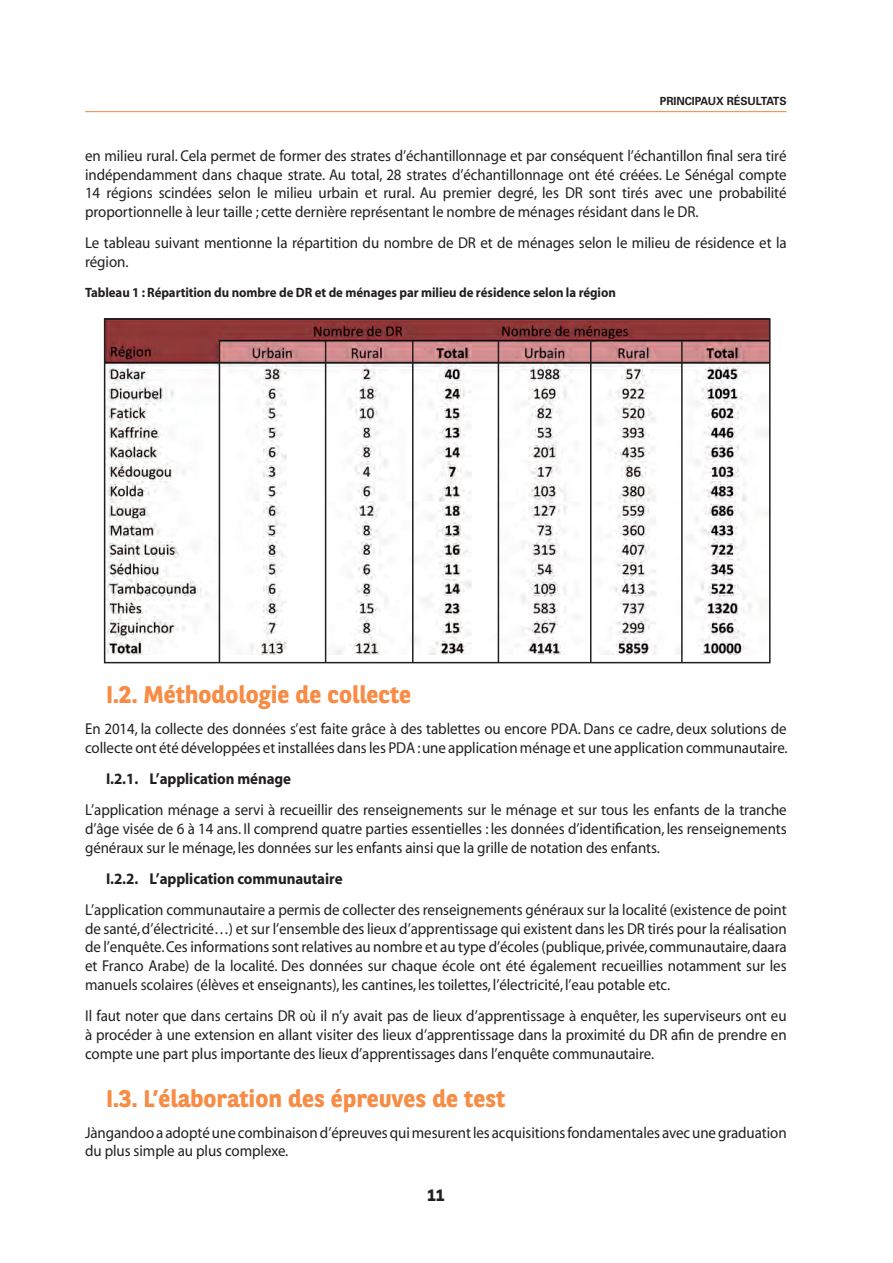
<style>
.page{position:relative;width:893px;height:1263px;background:#fff}
.page>*{position:absolute;margin:0;border:0;box-sizing:border-box;transform-origin:0 0}
.t1{font:700 24px "BNPP Sans";color:#f68c45}
.t2{font:700 16.5px "BNPP Sans";color:#231f20}
.t3{font:15.75px/18.9px "Myriad";letter-spacing:-.005em;color:#231f20;text-align:justify;scale:.95 1}
.t4{font:700 15.75px "Myriad";letter-spacing:-.005em;color:#231f20;scale:.95 1}
.t5{font:700 13.5px "Myriad";letter-spacing:-.005em;color:#231f20;scale:.95 1}
.t6{font:700 11.25px "Univers";color:#231f20;scale:.96 1}
</style>
<div class="page">
<hr style="left:85px;top:111px;width:702px;height:1px;background:#f68c45">
<img style="left:107px;top:321px;width:661px;height:334px">
<div style="left:104px;top:318px;width:667px;height:345px;border:2px solid #231f20"></div>
<hr style="left:219px;top:341px;width:1px;height:322px;background:#231f20">
<hr style="left:325px;top:341px;width:1px;height:322px;background:#231f20">
<hr style="left:412px;top:341px;width:1px;height:322px;background:#231f20">
<hr style="left:498px;top:341px;width:1px;height:322px;background:#231f20">
<hr style="left:590px;top:341px;width:1px;height:322px;background:#231f20">
<hr style="left:681px;top:341px;width:2px;height:322px;background:#231f20">
<p class="t6" style="left:660px;top:95px;width:10px">PRIN</p>
<p class="t6" style="left:685px;top:95px;width:9px">CIPAU</p>
<p class="t6" style="left:716px;top:95px;width:28px">X RÉSULTATS</p>
<p class="t3" style="left:85px;top:147px;width:740px">en milieu rural. Cela permet de former des strates d’échantillonnage et par conséquent l’échantillon final sera tiré indépendamment dans chaque strate. Au total, 28 strates d’échantillonnage ont été créées. Le Sénégal compte 14 régions scindées selon le milieu urbain et rural. Au premier degré, les DR sont tirés avec une probabilité proportionnelle à leur taille ; cette dernière représentant le nombre de ménages résidant dans le DR.</p>
<p class="t3" style="left:85px;top:234px;width:740px">Le tableau suivant mentionne la répartition du nombre de DR et de ménages selon le milieu de résidence et la région.</p>
<p class="t5" style="left:85px;top:286px;width:560px">Tableau 1 : Répartition du nombre de DR et de ménages par milieu de résidence selon la région</p>
<h1 class="t1" style="left:106px;top:679px;width:307px">I.2. Méthodologie de collecte</h1>
<p class="t3" style="left:85px;top:720px;width:741px">En 2014, la collecte des données s’est faite grâce à des tablettes ou encore PDA. Dans ce cadre, deux solutions de collecte ont été développées et installées dans les PDA : une application ménage et une application communautaire.</p>
<p class="t4" style="left:106px;top:771px;width:196px">I.2.1. L’application ménage</p>
<p class="t3" style="left:85px;top:801px;width:740px">L’application ménage a servi à recueillir des renseignements sur le ménage et sur tous les enfants de la tranche d’âge visée de 6 à 14 ans. Il comprend quatre parties essentielles : les données d’identification, les renseignements généraux sur le ménage, les données sur les enfants ainsi que la grille de notation des enfants.</p>
<p class="t4" style="left:106px;top:870px;width:250px">I.2.2. L’application communautaire</p>
<p class="t3" style="left:85px;top:901px;width:740px">L’application communautaire a permis de collecter des renseignements généraux sur la localité (existence de point de santé, d’électricité…) et sur l’ensemble des lieux d’apprentissage qui existent dans les DR tirés pour la réalisation de l’enquête. Ces informations sont relatives au nombre et au type d’écoles (publique, privée, communautaire, daara et Franco Arabe) de la localité. Des données sur chaque école ont été également recueillies notamment sur les manuels scolaires (élèves et enseignants), les cantines, les toilettes, l’électricité, l’eau potable etc.</p>
<p class="t3" style="left:85px;top:1007px;width:740px">Il faut noter que dans certains DR où il n’y avait pas de lieux d’apprentissage à enquêter, les superviseurs ont eu à procéder à une extension en allant visiter des lieux d’apprentissage dans la proximité du DR afin de prendre en compte une part plus importante des lieux d’apprentissages dans l’enquête communautaire.</p>
<h1 class="t1" style="left:106px;top:1082px;width:400px">I.3. L’élaboration des épreuves de test</h1>
<p class="t3" style="left:85px;top:1123px;width:740px">Jàngandoo a adopté une combinaison d’épreuves qui mesurent les acquisitions fondamentales avec une graduation du plus simple au plus complexe.</p>
<p class="t2" style="left:427px;top:1184px;width:19px">11</p>
</div>
